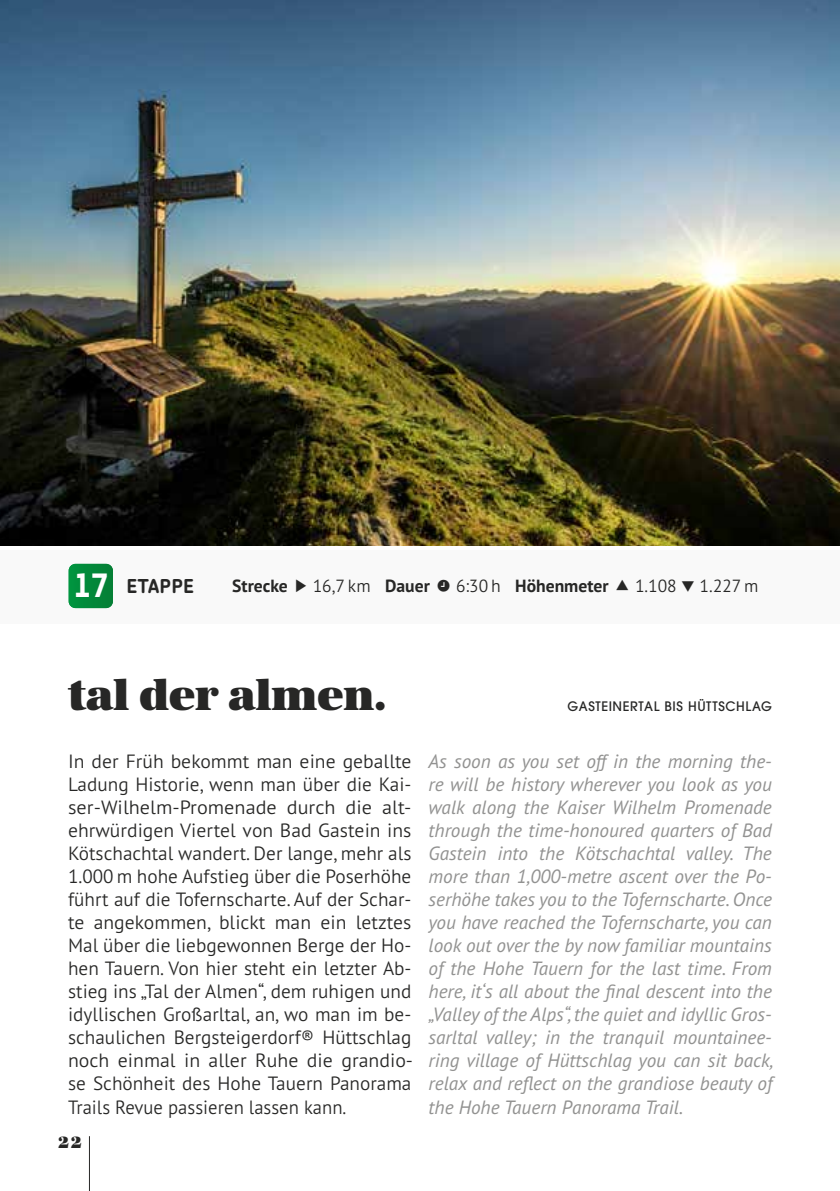
<style>
.page{position:relative;width:840px;height:1191px;background:#fff}
.page>*{position:absolute;margin:0;border:0;box-sizing:border-box;transform-origin:0 0}
.t1{font:44px "URW Antiqua Sup Bol";letter-spacing:-.01em;color:#272726}
.t2{font:italic 19.2px/23px "PT Sans Pro";color:#929291;text-align:justify}
.t3{font:300 19.2px/23px "PT Sans Pro";color:#272726;text-align:justify}
.t4{font:700 19.2px "Chevin Pro";letter-spacing:.015em;color:#272726}
.t5{font:700 17.6px "PT Sans Pro";color:#272726}
.t6{font:300 17.6px "PT Sans Pro";color:#272726}
.t7{font:17px "URW Antiqua Sup Bol";color:#272726}
.t8{font:500 13px "ITC Avant Garde Pro";letter-spacing:.045em;color:#272726}
.s1{font-family:"TSTAR Headline";font-weight:400;font-size:33px;color:#fff}
.s2{font-weight:700}
.s3{font-weight:300}
</style>
<div class="page">
<hr style="left:89px;top:1136px;width:1px;height:55px;background:#272726">
<img style="left:0;top:0;width:839px;height:545px">
<div style="left:0;top:550px;width:839px;height:74px;background:#f9f9f9"></div>
<svg style="left:69px;top:564px;width:44px;height:44px;background:#058a3c"></svg>
<p class="t4" style="left:74px;top:573px;width:122px"><span class="s1">0117</span> ETAPPE</p>
<p class="t5" style="left:232px;top:574px;width:57px">Strecke</p>
<p class="t6" style="left:312px;top:575px;width:119px">16,7 km <span class="s2">Dauer</span></p>
<p class="t5" style="left:456px;top:574px;width:154px"><span class="s3">6:30 h</span> Höhenmeter</p>
<p class="t6" style="left:634px;top:575px;width:43px">1.108</p>
<p class="t6" style="left:699px;top:575px;width:60px">1.227 m</p>
<h1 class="t1" style="left:68px;top:669px;width:320px">tal der almen.</h1>
<p class="t8" style="left:567px;top:698px;width:206px">GASTEINERTAL BIS HÜTTSCHLAG</p>
<p class="t3" style="left:68px;top:749px;width:346px">In der Früh bekommt man eine geballte Ladung Historie, wenn man über die Kai&shy;ser-Wilhelm-Promenade durch die alt&shy;ehrwürdigen Viertel von Bad Gastein ins Kötschachtal wandert. Der lange, mehr als 1.000 m hohe Aufstieg über die Poserhöhe führt auf die Tofernscharte. Auf der Schar&shy;te angekommen, blickt man ein letztes Mal über die liebgewonnen Berge der Ho&shy;hen Tauern. Von hier steht ein letzter Ab&shy;stieg ins „Tal der Almen“, dem ruhigen und idyllischen Großarltal, an, wo man im be&shy;schaulichen Bergsteigerdorf® Hüttschlag noch einmal in aller Ruhe die grandio&shy;se Schönheit des Hohe Tauern Panorama Trails Revue passieren lassen kann.</p>
<p class="t2" style="left:428px;top:749px;width:346px">As soon as you set off in the morning the&shy;re will be history wherever you look as you walk along the Kaiser Wilhelm Promenade through the time-honoured quarters of Bad Gastein into the Kötschachtal valley. The more than 1,000-metre ascent over the Po&shy;serhöhe takes you to the Tofernscharte. Once you have reached the Tofernscharte, you can look out over the by now familiar mountains of the Hohe Tauern for the last time. From here, it‘s all about the final descent into the „Valley of the Alps“, the quiet and idyllic Gros&shy;sarltal valley; in the tranquil mountainee&shy;ring village of Hüttschlag you can sit back, relax and reflect on the grandiose beauty of the Hohe Tauern Panorama Trail.</p>
<p class="t7" style="left:58px;top:1132px;width:25px">22</p>
</div>
